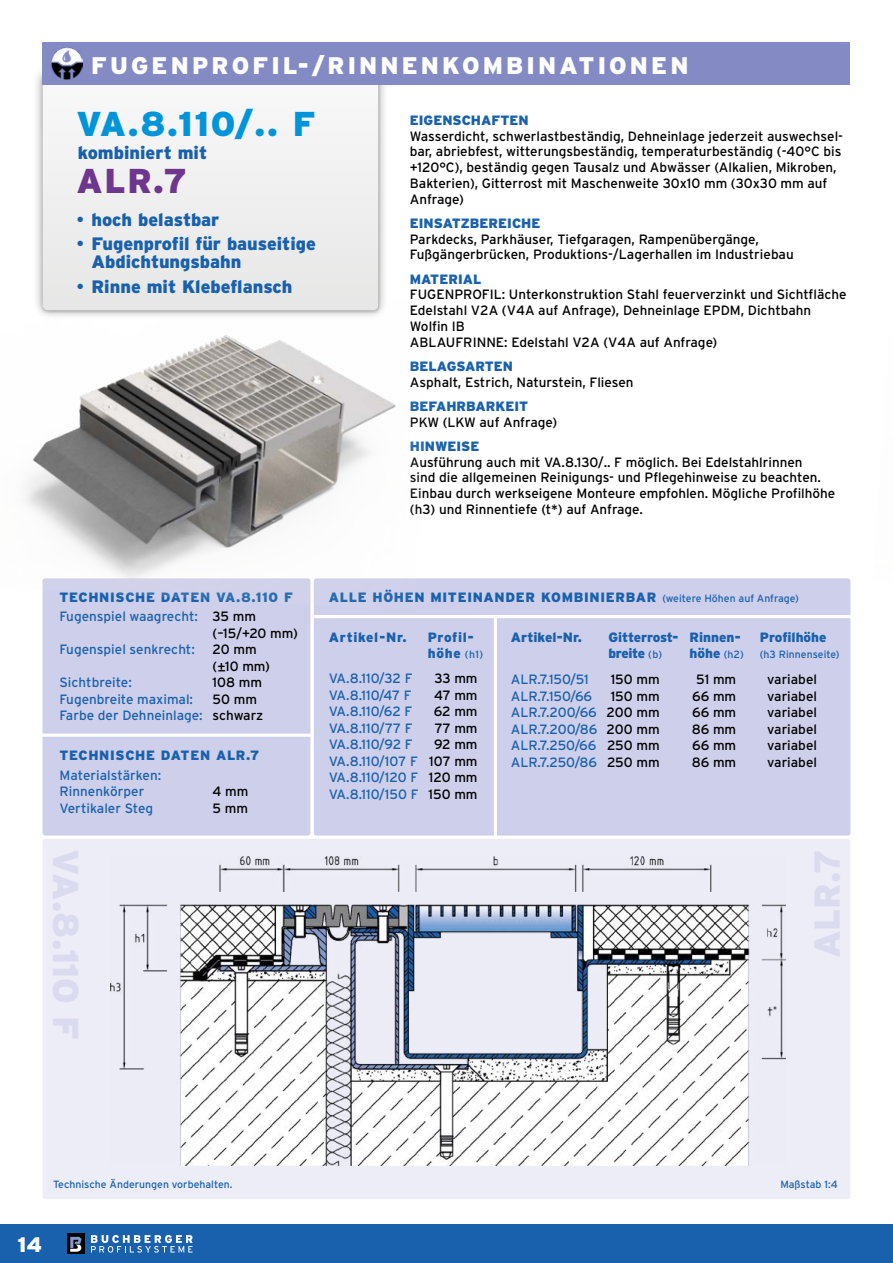
<style>
.page{position:relative;width:893px;height:1263px;background:#fff}
.page>*{position:absolute;margin:0;border:0;box-sizing:border-box;transform-origin:0 0}
.t1{font:900 34.5px "Interstate";color:#0095db}
.t2{font:900 34.5px "Interstate";color:#6e368c}
.t3{font:900 24px "Interstate";letter-spacing:.13em;color:#fff}
.t4{font:900 21px "Interstate";color:#fff}
.t5{font:900 18px/18px "Interstate";color:#1961ac}
.t6{font:13.5px/15.8px "Interstate";color:#000}
.t7{font:13.5px/16.5px "Interstate";color:#1961ac}
.t8{font:900 13.5px/16.5px "Interstate";letter-spacing:.05em;color:#1961ac}
.t9{font:900 13.5px "Interstate";color:#1961ac}
.t10{font:10.5px "Interstate";color:#1961ac}
.s1{font-weight:400}
.s2{color:#000}
.s3{font-weight:400;font-size:10.5px}
</style>
<div class="page">
<div style="left:30px;top:63px;width:363px;height:249px;background:#f1f1f1"></div>
<div style="left:0;top:1225px;width:893px;height:38px;background:#1961ac"></div>
<div style="left:67px;top:1234px;width:17px;height:20px;background:#000"></div>
<svg style="left:70px;top:1237px;width:12px;height:15px"></svg>
<svg style="left:91px;top:1235px;width:102px;height:17px"></svg>
<div style="left:43px;top:839px;width:807px;height:360px;background:#ededf8;border-radius:3px"></div>
<div style="left:314px;top:578px;width:536px;height:258px;background:#cecfea;border-radius:3px"></div>
<div style="left:43px;top:578px;width:267px;height:258px;background:#cecfea;border-radius:3px"></div>
<img style="left:110px;top:856px;width:675px;height:310px">
<hr style="left:313px;top:615px;width:550px;height:3px;background:#fff">
<hr style="left:494px;top:616px;width:3px;height:220px;background:#fff">
<img style="left:25px;top:277px;width:407px;height:334px">
<div style="left:43px;top:43px;width:807px;height:42px;background:#848ac4"></div>
<img style="left:51px;top:48px;width:32px;height:32px">
<svg style="left:42px;top:733px;width:269px;height:4px"></svg>
<h2 class="t3" style="left:91px;top:52px;width:599px">FUGENPROFIL-/RINNENKOMBINATIONEN</h2>
<h1 class="t1" style="left:77px;top:104px;width:240px">VA.8.110/.. F</h1>
<h1 class="t2" style="left:77px;top:161px;width:112px">ALR.7</h1>
<p class="t9" style="left:410px;top:112px;width:120px">EIGENSCHAFTEN</p>
<p class="t6" style="left:410px;top:128px;width:435px">Wasserdicht, schwerlastbeständig, Dehneinlage jederzeit auswechsel&shy;bar, abriebfest, witterungsbeständig, temperaturbeständig (-40°C bis +120°C), beständig gegen Tausalz und Abwässer (Alkalien, Mikroben, Bakterien), Gitterrost mit Maschenweite 30x10 mm (30x30 mm auf Anfrage)</p>
<p class="t9" style="left:410px;top:215px;width:132px">EINSATZBEREICHE</p>
<p class="t6" style="left:410px;top:231px;width:385px">Parkdecks, Parkhäuser, Tiefgaragen, Rampenübergänge,<br>Fußgängerbrücken, Produktions-/Lagerhallen im Industriebau</p>
<p class="t9" style="left:410px;top:271px;width:73px">MATERIAL</p>
<p class="t6" style="left:410px;top:287px;width:438px">FUGENPROFIL: Unterkonstruktion Stahl feuerverzinkt und Sichtfläche Edelstahl V2A (V4A auf Anfrage), Dehneinlage EPDM, Dichtbahn Wolfin IB<br>ABLAUFRINNE: Edelstahl V2A (V4A auf Anfrage)</p>
<p class="t9" style="left:410px;top:358px;width:105px">BELAGSARTEN</p>
<p class="t6" style="left:410px;top:374px;width:225px">Asphalt, Estrich, Naturstein, Fliesen</p>
<p class="t9" style="left:410px;top:398px;width:120px">BEFAHRBARKEIT</p>
<p class="t6" style="left:410px;top:414px;width:149px">PKW (LKW auf Anfrage)</p>
<p class="t9" style="left:410px;top:438px;width:71px">HINWEISE</p>
<p class="t6" style="left:410px;top:454px;width:427px">Ausführung auch mit VA.8.130/.. F möglich. Bei Edelstahlrinnen<br>sind die allgemeinen Reinigungs- und Pflegehinweise zu beachten.<br>Einbau durch werkseigene Monteure empfohlen. Mögliche Profilhöhe (h3) und Rinnentiefe (t*) auf Anfrage.</p>
<h3 class="t5" style="left:78px;top:143px;width:131px">kombiniert mit</h3>
<h3 class="t5" style="left:77px;top:210px;width:144px"><span class="s1">•</span> hoch belastbar</h3>
<h3 class="t5" style="left:91px;top:235px;width:226px;text-indent:-15px"><span class="s1">•</span> Fugenprofil für bauseitige<br>Abdichtungsbahn</h3>
<h3 class="t5" style="left:77px;top:277px;width:217px"><span class="s1">•</span> Rinne mit Klebeflansch</h3>
<p class="t8" style="left:60px;top:589px;width:235px">TECHNISCHE DATEN VA.8.110 F</p>
<p class="t7" style="left:213px;top:608px;width:87px;text-indent:-153px">Fugenspiel waagrecht: <span class="s2">35 mm (–15/+20 mm)</span></p>
<p class="t7" style="left:60px;top:641px;width:137px">Fugenspiel senkrecht:</p>
<p class="t6" style="left:213px;top:641px;width:59px;line-height:16.5px">20 mm (+_10 mm)</p>
<p class="t7" style="left:60px;top:674px;width:74px">Sichtbreite:</p>
<p class="t6" style="left:213px;top:674px;width:51px">108 mm</p>
<p class="t7" style="left:60px;top:690px;width:135px">Fugenbreite maximal:</p>
<p class="t7" style="left:60px;top:690px;width:205px;text-indent:153px"><span class="s2">50 mm<br></span>Farbe der Dehneinlage: <span class="s2">schwarz</span></p>
<p class="t8" style="left:60px;top:747px;width:201px">TECHNISCHE DATEN ALR.7</p>
<p class="t7" style="left:60px;top:766px;width:103px">Materialstärken:<br>Rinnenkörper</p>
<p class="t6" style="left:213px;top:783px;width:37px">4 mm</p>
<p class="t7" style="left:60px;top:799px;width:95px">Vertikaler Steg</p>
<p class="t6" style="left:213px;top:800px;width:37px">5 mm</p>
<p class="t8" style="left:329px;top:589px;width:472px">ALLE HÖHEN MITEINANDER KOMBINIERBAR <span class="s3">(weitere Höhen auf Anfrage)</span></p>
<p class="t8" style="left:329px;top:629px;width:80px">Artikel-Nr.</p>
<p class="t8" style="left:428px;top:629px;width:57px">Profil&shy;höhe <span class="s3">(h1)</span></p>
<p class="t7" style="left:329px;top:670px;width:85px">VA.8.110/32 F</p>
<p class="t6" style="left:434px;top:670px;width:45px">33 mm</p>
<p class="t7" style="left:329px;top:687px;width:84px">VA.8.110/47 F</p>
<p class="t6" style="left:434px;top:687px;width:45px">47 mm</p>
<p class="t7" style="left:329px;top:703px;width:85px">VA.8.110/62 F</p>
<p class="t6" style="left:434px;top:703px;width:45px">62 mm</p>
<p class="t7" style="left:329px;top:720px;width:85px">VA.8.110/77 F</p>
<p class="t6" style="left:435px;top:720px;width:44px">77 mm</p>
<p class="t7" style="left:329px;top:736px;width:86px">VA.8.110/92 F</p>
<p class="t7" style="left:329px;top:736px;width:150px;text-align:justify;text-indent:105px"><span class="s2">92 mm </span>VA.8.110/107 F <span class="s2">107 mm </span>VA.8.110/120 F <span class="s2">120 mm </span>VA.8.110/150 F <span class="s2">150 mm</span></p>
<p class="t9" style="left:511px;top:629px;width:73px">Artikel-Nr.</p>
<p class="t9" style="left:608px;top:629px;width:134px">Gitterrost- Rinnen-</p>
<p class="t9" style="left:760px;top:629px;width:68px">Profilhöhe</p>
<p class="t9" style="left:608px;top:646px;width:55px">breite <span class="s3">(b)</span></p>
<p class="t9" style="left:689px;top:646px;width:56px">höhe <span class="s3">(h2)</span></p>
<p class="t10" style="left:760px;top:649px;width:81px">(h3 Rinnenseite)</p>
<p class="t7" style="left:511px;top:671px;width:79px">ALR.7.150/51</p>
<p class="t6" style="left:611px;top:672px;width:51px">150 mm</p>
<p class="t6" style="left:696px;top:672px;width:41px">51 mm</p>
<p class="t6" style="left:767px;top:672px;width:51px">variabel</p>
<p class="t7" style="left:511px;top:688px;width:83px">ALR.7.150/66</p>
<p class="t6" style="left:611px;top:688px;width:51px">150 mm</p>
<p class="t6" style="left:692px;top:688px;width:46px">66 mm</p>
<p class="t6" style="left:767px;top:688px;width:51px">variabel</p>
<p class="t7" style="left:511px;top:704px;width:150px">ALR.7.200/66 <span class="s2">200 mm</span></p>
<p class="t6" style="left:692px;top:705px;width:46px">66 mm</p>
<p class="t6" style="left:767px;top:705px;width:51px">variabel</p>
<p class="t7" style="left:511px;top:721px;width:150px">ALR.7.200/86 <span class="s2">200 mm</span></p>
<p class="t6" style="left:692px;top:721px;width:46px">86 mm</p>
<p class="t6" style="left:767px;top:721px;width:51px">variabel</p>
<p class="t7" style="left:511px;top:737px;width:150px">ALR.7.250/66 <span class="s2">250 mm</span></p>
<p class="t6" style="left:692px;top:738px;width:46px">66 mm</p>
<p class="t6" style="left:767px;top:738px;width:51px">variabel</p>
<p class="t7" style="left:511px;top:754px;width:150px">ALR.7.250/86 <span class="s2">250 mm</span></p>
<p class="t6" style="left:692px;top:754px;width:46px">86 mm</p>
<p class="t6" style="left:767px;top:754px;width:51px">variabel</p>
<p class="t10" style="left:53px;top:1178px;width:181px">Technische Änderungen vorbehalten.</p>
<p class="t10" style="left:780px;top:1178px;width:59px">Maßstab 1:4</p>
<h3 class="t4" style="left:18px;top:1233px;width:26px">14</h3>
</div>
